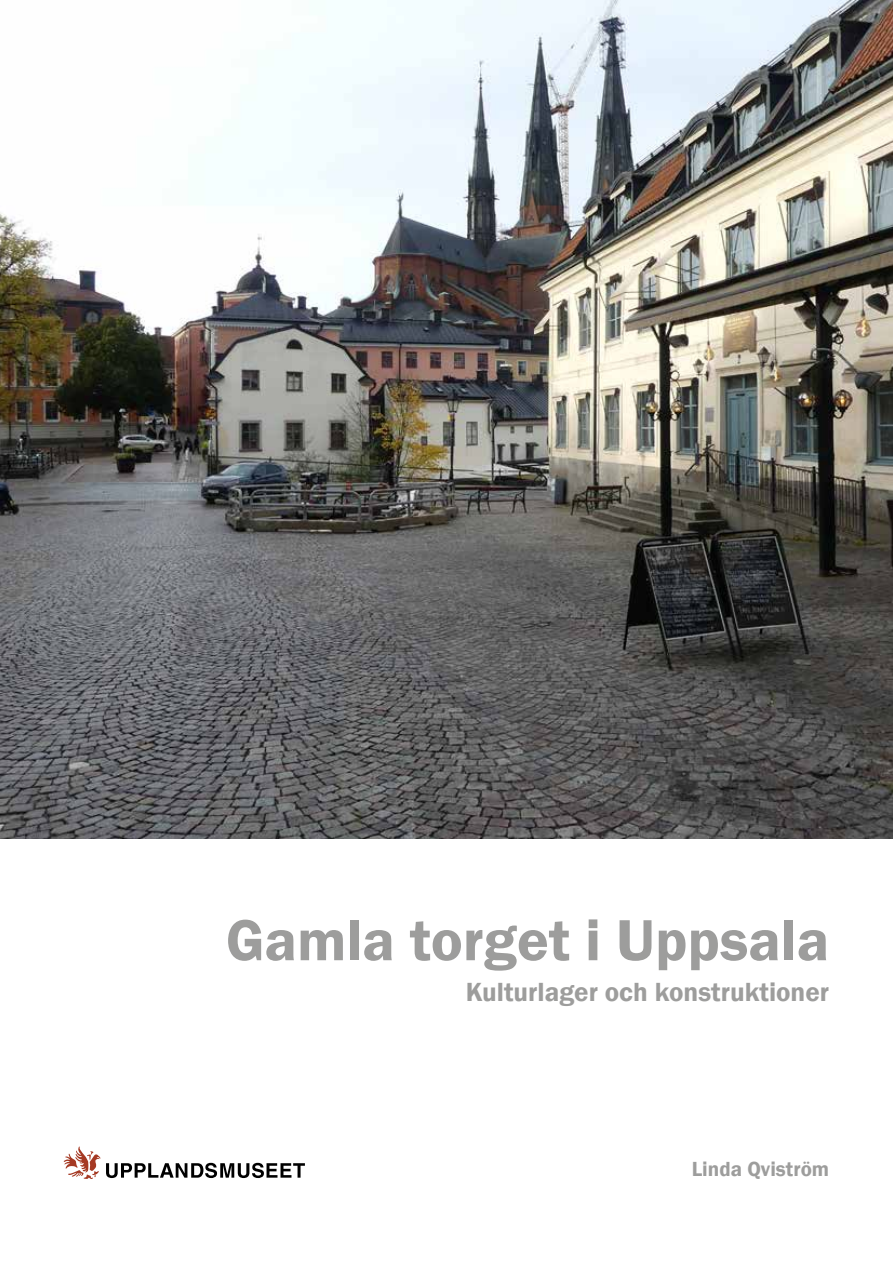
<style>
.page{position:relative;width:893px;height:1263px;background:#fff}
.page>*{position:absolute;margin:0;border:0;box-sizing:border-box;transform-origin:0 0}
.t1{font:600 60px "Franklin Gothic";color:#9d9d9c}
.t2{font:600 27px "Franklin Gothic";color:#9d9d9c}
.t3{font:600 21px "Franklin Gothic";color:#9d9d9c}
</style>
<div class="page">
<svg style="left:106px;top:1163px;width:199px;height:15px"></svg>
<svg style="left:64px;top:1146px;width:36px;height:33px"></svg>
<img style="left:0;top:0;width:893px;height:838px">
<h1 class="t1" style="left:226px;top:903px;width:605px">Gamla torget i Uppsala</h1>
<p class="t2" style="left:466px;top:975px;width:365px">Kulturlager och konstruktioner</p>
<p class="t3" style="left:692px;top:1156px;width:139px">Linda Qviström</p>
</div>
